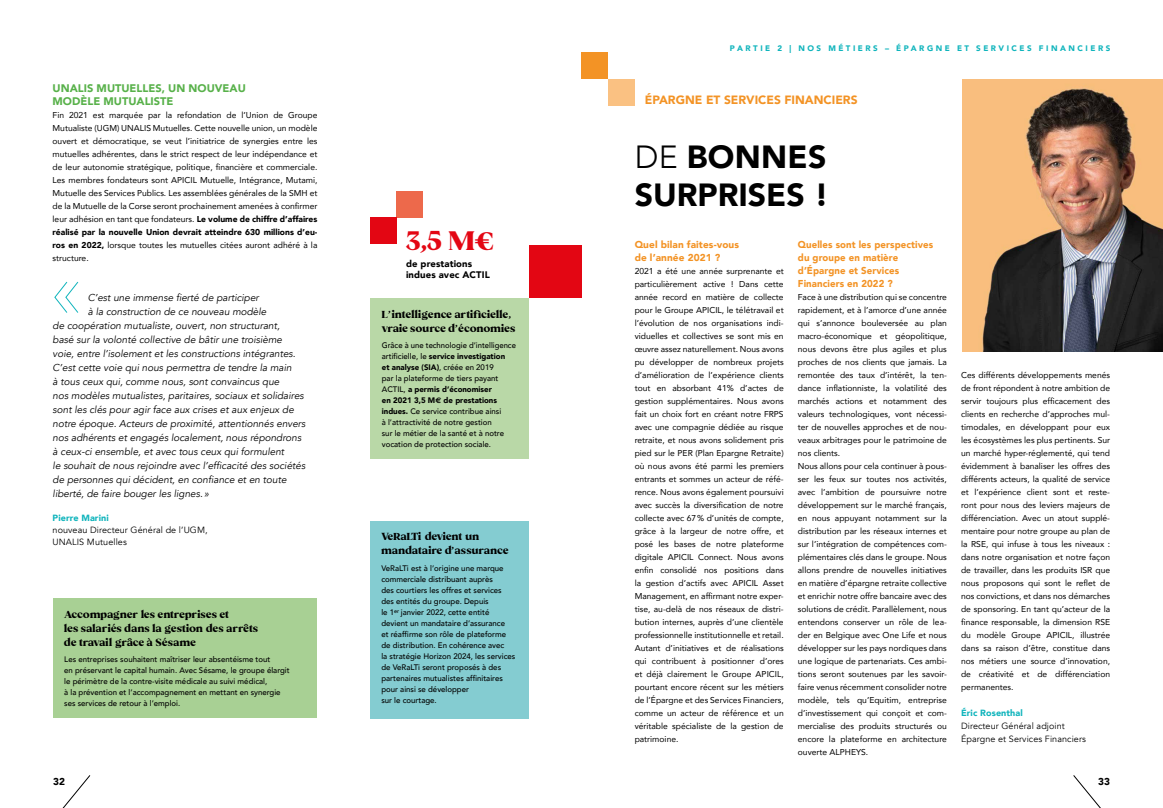
<style>
.page{position:relative;width:1163px;height:808px;background:#fff}
.page>*{position:absolute;margin:0;border:0;box-sizing:border-box;transform-origin:0 0}
.t1{font:900 32px/38px "Avenir";color:#000}
.t2{font:26px "Bachelor";color:#e30613}
.t3{font:900 12px "Avenir";color:#f39325}
.t4{font:900 11px/13px "Avenir";color:#58b14a}
.t5{font:italic 10px "Avenir";color:#000}
.t6{font:10px/14px "Bachelor";letter-spacing:-.04em;color:#000;scale:.96 1}
.t7{font:900 10px/13px "Avenir";letter-spacing:.01em;color:#f39325;scale:.96 1}
.t8{font:10px/14px "Bachelor";letter-spacing:-.065em;color:#000;scale:.96 1}
.t9{font:900 10px/13px "Avenir";letter-spacing:.01em;color:#f39325}
.t10{font:900 10px "Avenir";color:#000}
.t11{font:900 9.5px/11.4px "Avenir";letter-spacing:.01em;color:#000}
.t12{font:9px/12px "Avenir";letter-spacing:.01em;color:#000}
.t13{font:900 9px "Avenir";letter-spacing:.01em;color:#0fb4bc}
.t14{font:8.5px/13px "Avenir";color:#000;text-align:justify}
.t15{font:500 8px/11px "Avenir";color:#000}
.t16{font:500 8px/11px "Avenir";color:#000;scale:.96 1}
.t17{font:900 8px "Avenir";letter-spacing:.315em;color:#0fb4bc}
.s1{font-weight:900}
.s2{font-weight:300}
.s3{font-size:24px}
.s4{font-family:"Euro Sans";font-weight:700}
</style>
<div class="page">
<div style="left:608px;top:79px;width:26px;height:26px;background:#fac182"></div>
<div style="left:581px;top:52px;width:27px;height:27px;background:#f39325"></div>
<div style="left:528px;top:245px;width:53px;height:53px;background:#e30613"></div>
<div style="left:396px;top:191px;width:27px;height:27px;background:#ed694b"></div>
<div style="left:370px;top:218px;width:26px;height:26px;background:#e30613"></div>
<svg style="left:54px;top:281px;width:25px;height:32px"></svg>
<img style="left:962px;top:79px;width:200px;height:273px">
<div style="left:53px;top:598px;width:264px;height:120px;background:#a8d094"></div>
<div style="left:370px;top:521px;width:158px;height:197px;background:#84ccd1"></div>
<div style="left:370px;top:299px;width:158px;height:160px;background:#b9d8a7"></div>
<svg style="left:1073px;top:775px;width:28px;height:33px"></svg>
<svg style="left:62px;top:775px;width:28px;height:33px"></svg>
<p class="t4" style="left:53px;top:81px;width:195px">UNALIS MUTUELLES, UN NOUVEAU<br>MODÈLE MUTUALISTE</p>
<p class="t14" style="left:53px;top:108px;width:266px">Fin 2021 est marquée par la refondation de l’Union de Groupe Mutualiste (UGM) UNALIS Mutuelles. Cette nouvelle union, un modèle ouvert et démocratique, se veut l’initiatrice de synergies entre les mutuelles adhérentes, dans le strict respect de leur indépendance et de leur autonomie stratégique, politique, financière et commerciale.<br>Les membres fondateurs sont APICIL Mutuelle, Intégrance, Mutami, Mutuelle des Services Publics. Les assemblées générales de la SMH et de la Mutuelle de la Corse seront prochainement amenées à confirmer leur adhésion en tant que fondateurs. <span class="s1">Le volume de chiffre d’affaires réalisé par la nouvelle Union devrait atteindre 630 millions d’eu&shy;ros en 2022,</span> lorsque toutes les mutuelles citées auront adhéré à la structure.</p>
<p class="t5" style="left:88px;top:291px;width:173px">C’est une immense fierté de participer</p>
<p class="t5" style="left:88px;top:305px;width:180px">à la construction de ce nouveau modèle</p>
<p class="t5" style="left:53px;top:319px;width:229px">de coopération mutualiste, ouvert, non structurant,</p>
<p class="t5" style="left:53px;top:333px;width:231px">basé sur la volonté collective de bâtir une troisième</p>
<p class="t5" style="left:53px;top:347px;width:244px">voie, entre l’isolement et les constructions intégrantes.</p>
<p class="t5" style="left:53px;top:361px;width:241px">C’est cette voie qui nous permettra de tendre la main</p>
<p class="t5" style="left:53px;top:375px;width:228px">à tous ceux qui, comme nous, sont convaincus que</p>
<p class="t5" style="left:53px;top:389px;width:253px">nos modèles mutualistes, paritaires, sociaux et solidaires</p>
<p class="t5" style="left:53px;top:403px;width:243px">sont les clés pour agir face aux crises et aux enjeux de</p>
<p class="t5" style="left:53px;top:417px;width:254px">notre époque. Acteurs de proximité, attentionnés envers</p>
<p class="t5" style="left:53px;top:431px;width:250px">nos adhérents et engagés localement, nous répondrons</p>
<p class="t5" style="left:53px;top:445px;width:233px">à ceux-ci ensemble, et avec tous ceux qui formulent</p>
<p class="t5" style="left:53px;top:459px;width:254px">le souhait de nous rejoindre avec l’efficacité des sociétés</p>
<p class="t5" style="left:53px;top:473px;width:235px">de personnes qui décident, en confiance et en toute</p>
<p class="t5" style="left:53px;top:487px;width:158px">liberté, de faire bouger les lignes. »</p>
<p class="t13" style="left:53px;top:510px;width:58px">Pierre Marini</p>
<p class="t12" style="left:53px;top:524px;width:156px">nouveau Directeur Général de l’UGM,<br>UNALIS Mutuelles</p>
<p class="t6" style="left:64px;top:608px;width:204px">Accompagner les entreprises et<br>les salariés dans la gestion des arrêts de travail grâ ce à Sésame</p>
<p class="t15" style="left:64px;top:653px;width:227px">Les entreprises souhaitent maîtriser leur absentéisme tout<br>en préservant le capital humain. Avec Sésame, le groupe élargit le périmètre de la contre-visite médicale au suivi médical,<br>à la prévention et l’accompagnement en mettant en synergie ses services de retour à l’emploi.</p>
<p class="t17" style="left:729px;top:41px;width:382px">PARTIE 2 | NOS MÉTIERS – ÉPARGNE ET SERVICES FINANCIERS</p>
<h3 class="t3" style="left:644px;top:90px;width:214px">ÉPARGNE ET SERVICES FINANCIERS</h3>
<h1 class="t1" style="left:634px;top:137px;width:195px"><span class="s2">DE</span> BONNES<br>SURPRISES !</h1>
<h2 class="t2" style="left:406px;top:223px;width:83px">3,5 M<span class="s3">€</span></h2>
<p class="t9" style="left:634px;top:238px;width:106px">Quel bilan faites-vous de l’année 2021 ?</p>
<p class="t14" style="left:634px;top:264px;width:150px">2021 a été une année surprenante et particulièrement active ! Dans cette année record en matière de collecte pour le Groupe APICIL, le télétravail et l’évolution de nos organisations indi&shy;viduelles et collectives se sont mis en œuvre assez naturellement. Nous avons pu développer de nombreux projets d’amélioration de l’expérience clients tout en absorbant 41% d’actes de gestion supplémentaires. Nous avons fait un choix fort en créant notre FRPS avec une compagnie dédiée au risque retraite, et nous avons solidement pris pied sur le PER (Plan Epargne Retraite) où nous avons été parmi les premiers entrants et sommes un acteur de réfé&shy;rence. Nous avons également poursuivi avec succès la diversification de notre collecte avec 67% d’unités de compte, grâce à la largeur de notre offre, et posé les bases de notre plateforme digitale APICIL Connect. Nous avons enfin consolidé nos positions dans la gestion d’actifs avec APICIL Asset Management, en affirmant notre exper&shy;tise, au-delà de nos réseaux de distri&shy;bution internes, auprès d’une clientèle professionnelle institutionnelle et retail.<br>Autant d’initiatives et de réalisations qui contribuent à positionner d’ores et déjà clairement le Groupe APICIL, pourtant encore récent sur les métiers de l’Épargne et des Services Financiers, comme un acteur de référence et un véritable spécialiste de la gestion de patrimoine.</p>
<p class="t11" style="left:406px;top:258px;width:85px">de prestations indues avec ACTIL</p>
<p class="t8" style="left:382px;top:308px;width:141px">L’intelligence artificielle, vraie source d’économies</p>
<p class="t16" style="left:382px;top:340px;width:141px">Grâce à une technologie d’intelligence artificielle, le <span class="s1">service investigation<br>et analyse (SIA)</span>, créée en 2019<br>par la plateforme de tiers payant ACTIL, <span class="s1">a permis d’économiser<br>en 2021 3,5 M</span><span class="s4">e</span> <span class="s1">de prestations indues.</span> Ce service contribue ainsi<br>à l’attractivité de notre gestion<br>sur le métier de la santé et à notre vocation de protection sociale.</p>
<p class="t6" style="left:381px;top:530px;width:134px">VeRaLTi devient un mandataire d’assurance</p>
<p class="t15" style="left:381px;top:562px;width:135px">VeRaLTi est à l’origine une marque commerciale distribuant auprès<br>des courtiers les offres et services des entités du groupe. Depuis<br>le 1<sup>er</sup> janvier 2022, cette entité devient un mandataire d’assurance<br>et réaffirme son rôle de plateforme de distribution. En cohérence avec<br>la stratégie Horizon 2024, les services de VeRaLTi seront proposés à des partenaires mutualistes affinitaires pour ainsi se développer<br>sur le courtage.</p>
<p class="t7" style="left:797px;top:238px;width:142px">Quelles sont les perspectives du groupe en matière d’Épargne et Services<br>Financiers en 2022 ?</p>
<p class="t14" style="left:797px;top:290px;width:150px;text-align:left">Face à une distribution qui se concentre rapidement, et à l’amorce d’une année qui s’annonce bouleversée au plan macro-économique et géopolitique, nous devons être plus agiles et plus proches de nos clients que jamais. La remontée des taux d’intérêt, la ten&shy;dance inflationniste, la volatilité des marchés actions et notamment des valeurs technologiques, vont nécessi&shy;ter de nouvelles approches et de nou&shy;veaux arbitrages pour le patrimoine de nos clients.<br>Nous allons pour cela continuer à pous&shy;ser les feux sur toutes nos activités, avec l’ambition de poursuivre notre développement sur le marché français, en nous appuyant notamment sur la distribution par les réseaux internes et sur l’intégration de compétences com&shy;plémentaires clés dans le groupe. Nous allons prendre de nouvelles initiatives en matière d’épargne retraite collective et enrichir notre offre bancaire avec des solutions de crédit. Parallèlement, nous entendons conserver un rôle de lea&shy;der en Belgique avec One Life et nous développer sur les pays nordiques dans une logique de partenariats. Ces ambi&shy;tions seront soutenues par les savoir&shy;faire venus récemment consolider notre modèle, tels qu’Equitim, entreprise d’investissement qui conçoit et com&shy;mercialise des produits structurés ou encore la plateforme en architecture ouverte ALPHEYS.</p>
<p class="t14" style="left:960px;top:368px;width:150px">Ces différents développements menés de front répondent à notre ambition de servir toujours plus efficacement des clients en recherche d’approches mul&shy;timodales, en développant pour eux les écosystèmes les plus pertinents. Sur un marché hyper-réglementé, qui tend évidemment à banaliser les offres des différents acteurs, la qualité de service et l’expérience client sont et reste&shy;ront pour nous des leviers majeurs de différenciation. Avec un atout supplé&shy;mentaire pour notre groupe au plan de la RSE, qui infuse à tous les niveaux : dans notre organisation et notre façon de travailler, dans les produits ISR que nous proposons qui sont le reflet de nos convictions, et dans nos démarches de sponsoring. En tant qu’acteur de la finance responsable, la dimension RSE du modèle Groupe APICIL, illustrée dans sa raison d’être, constitue dans nos métiers une source d’innovation, de créativité et de différenciation permanentes.</p>
<p class="t13" style="left:960px;top:705px;width:63px">Éric Rosenthal</p>
<p class="t12" style="left:960px;top:719px;width:126px;line-height:13px">Directeur Général adjoint<br>Épargne et Services Financiers</p>
<p class="t10" style="left:53px;top:773px;width:13px">32</p>
<p class="t10" style="left:1098px;top:773px;width:13px">33</p>
</div>
